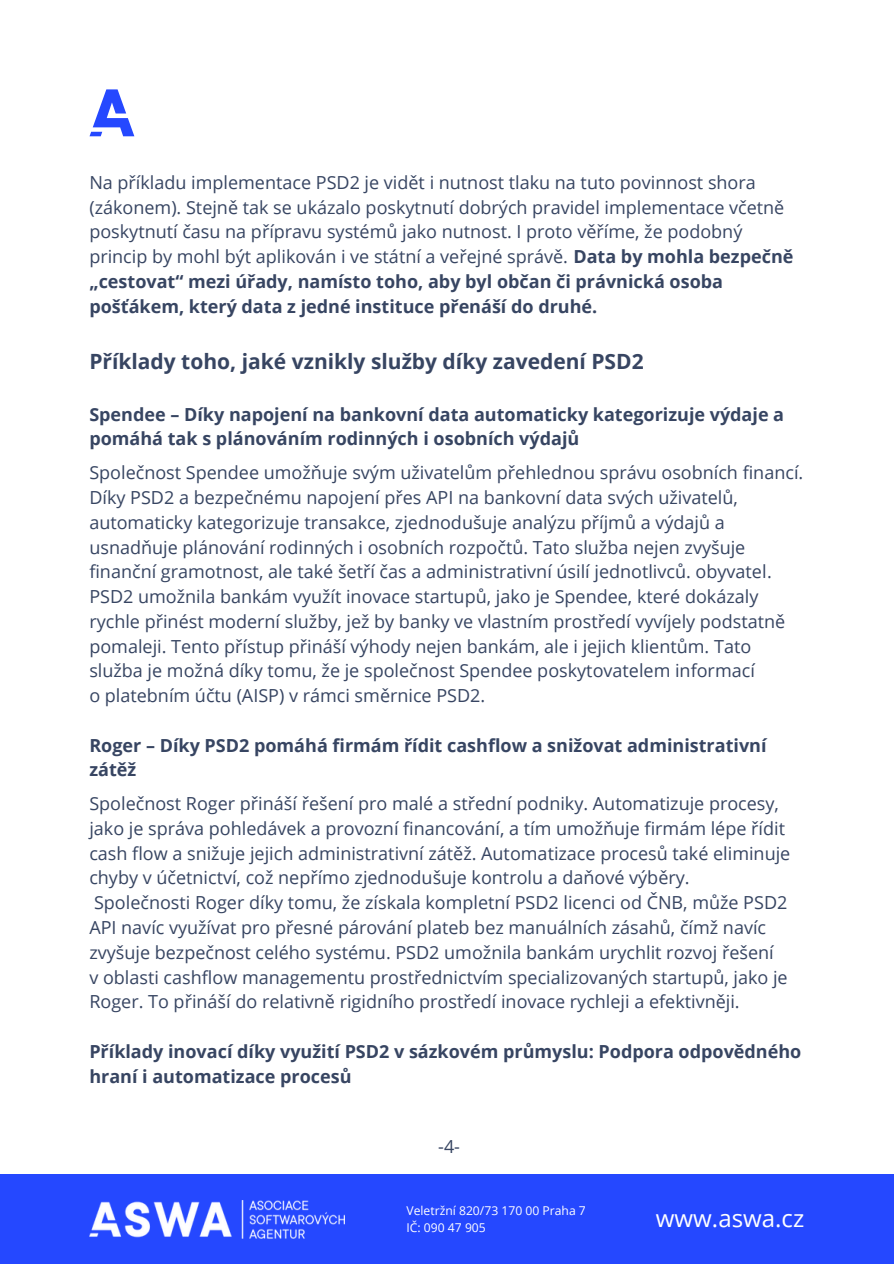
<style>
.page{position:relative;width:894px;height:1264px;background:#fff}
.page>*{position:absolute;margin:0;border:0;box-sizing:border-box;transform-origin:0 0}
.t1{font:24px "Open Sans";color:#fff}
.t2{font:700 21px "Open Sans";color:#374562}
.t3{font:18px/24.8px "Open Sans";color:#374562}
.t4{font:700 18px/24.8px "Open Sans";color:#374562}
.t5{font:12.15px "Open Sans";color:#fff}
.s1{font-weight:700}
</style>
<div class="page">
<div style="left:0;top:1174px;width:893px;height:89px;background:#2548ff"></div>
<svg style="left:89px;top:89px;width:45px;height:47px"></svg>
<img style="left:89px;top:1200px;width:256px;height:38px">
<h4 class="t3" style="left:89px;top:169px;width:705px">Na příkladu implementace PSD2 je vidět i nutnost tlaku na tuto povinnost shora (zákonem). Stejně tak se ukázalo poskytnutí dobrých pravidel implementace včetně poskytnutí času na přípravu systémů jako nutnost. I proto věříme, že podobný princip by mohl být aplikován i ve státní a veřejné správě. <span class="s1">Data by mohla bezpečně „cestovat“ mezi úřady, namísto toho, aby byl občan či právnická osoba pošťákem, který data z jedné instituce přenáší do druhé.</span></h4>
<h2 class="t2" style="left:89px;top:346px;width:555px">Příklady toho, jaké vznikly služby díky zavedení PSD2</h2>
<h3 class="t4" style="left:89px;top:401px;width:696px">Spendee – Díky napojení na bankovní data automaticky kategorizuje výdaje a pomáhá tak s plánováním rodinných i osobních výdajů</h3>
<h4 class="t3" style="left:89px;top:460px;width:715px">Společnost Spendee umožňuje svým uživatelům přehlednou správu osobních financí.<br>Díky PSD2 a bezpečnému napojení přes API na bankovní data svých uživatelů, automaticky kategorizuje transakce, zjednodušuje analýzu příjmů a výdajů a usnadňuje plánování rodinných i osobních rozpočtů. Tato služba nejen zvyšuje finanční gramotnost, ale také šetří čas a administrativní úsilí jednotlivců. obyvatel.<br>PSD2 umožnila bankám využít inovace startupů, jako je Spendee, které dokázaly rychle přinést moderní služby, jež by banky ve vlastním prostředí vyvíjely podstatně pomaleji. Tento přístup přináší výhody nejen bankám, ale i jejich klientům. Tato služba je možná díky tomu, že je společnost Spendee poskytovatelem informací<br>o platebním účtu (AISP) v rámci směrnice PSD2.</h4>
<h3 class="t4" style="left:89px;top:732px;width:678px">Roger – Díky PSD2 pomáhá firmám řídit cashflow a snižovat administrativní zátěž</h3>
<h3 class="t3" style="left:89px;top:790px;width:702px">Společnost Roger přináší řešení pro malé a střední podniky. Automatizuje procesy, jako je správa pohledávek a provozní financování, a tím umožňuje firmám lépe řídit cash flow a snižuje jejich administrativní zátěž. Automatizace procesů také eliminuje chyby v účetnictví, což nepřímo zjednodušuje kontrolu a daňové výběry.<br>Společnosti Roger díky tomu, že získala kompletní PSD2 licenci od ČNB, může PSD2<br>API navíc využívat pro přesné párování plateb bez manuálních zásahů, čímž navíc zvyšuje bezpečnost celého systému. PSD2 umožnila bankám urychlit rozvoj řešení</h3>
<h4 class="t3" style="left:89px;top:964px;width:699px">v oblasti cashflow managementu prostřednictvím specializovaných startupů, jako je<br>Roger. To přináší do relativně rigidního prostředí inovace rychleji a efektivněji.</h4>
<h4 class="t4" style="left:89px;top:1038px;width:713px">Příklady inovací díky využití PSD2 v sázkovém průmyslu: Podpora odpovědného hraní i automatizace procesů</h4>
<p class="t3" style="left:438px;top:1133px;width:23px">-4-</p>
<h3 class="t5" style="left:406px;top:1201px;width:181px">Veletržní 820/73 170 00 Praha 7</h3>
<h4 class="t5" style="left:406px;top:1218px;width:81px">IČ: 090 47 905</h4>
<p class="t1" style="left:655px;top:1201px;width:150px">www.aswa.cz</p>
</div>
